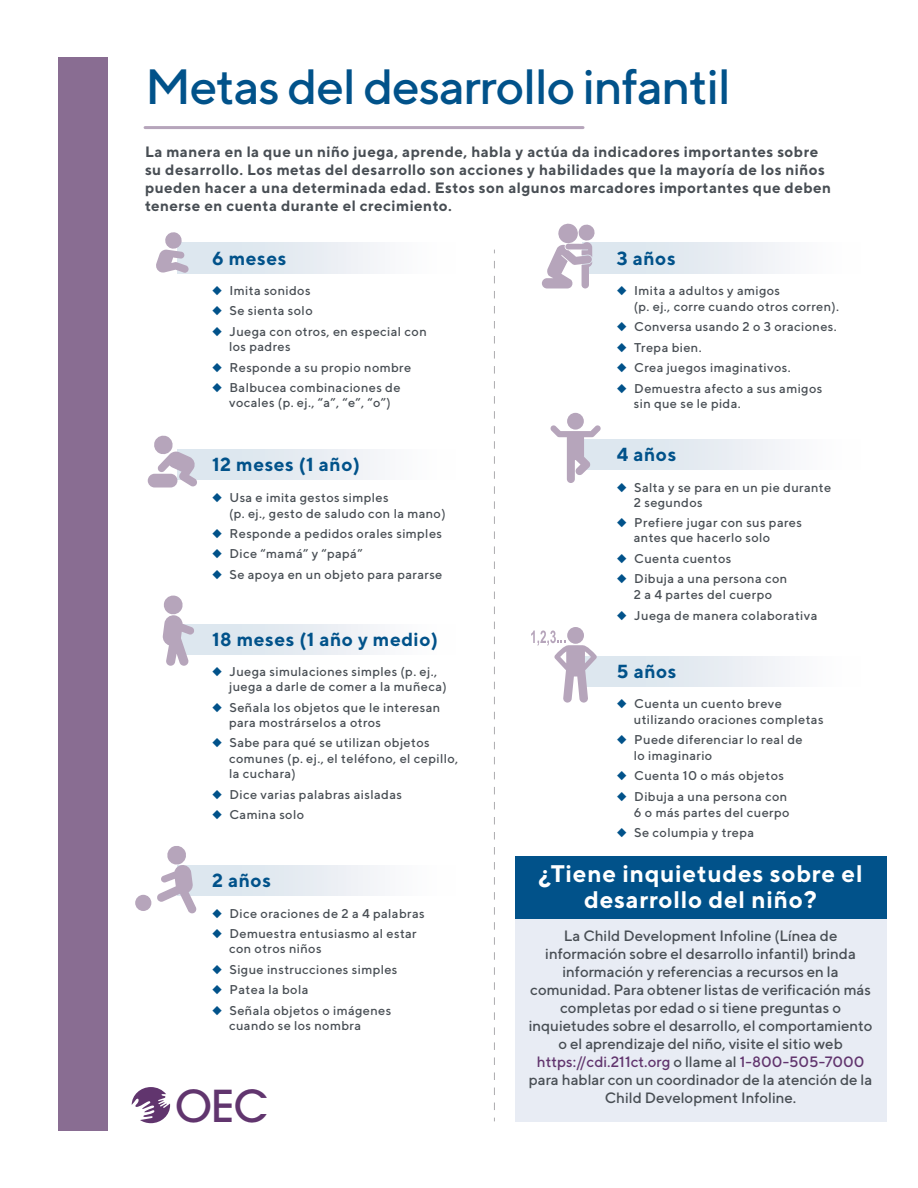
<style>
.page{position:relative;width:918px;height:1188px;background:#fff}
.page>*{position:absolute;margin:0;border:0;box-sizing:border-box;transform-origin:0 0}
.t1{font:500 49.5px "TT Norms";letter-spacing:-.025em;color:#01528a}
.t2{font:500 43.65px "Avant Garde";color:#61356e}
.t3{font:700 24px/25.5px "TT Norms";letter-spacing:.03em;color:#fff;text-align:center}
.t4{font:700 18.9px "TT Norms";letter-spacing:.03em;color:#01528a}
.t5{font:500 15px/18px "TT Norms";color:#484e54;text-align:center}
.t6{font:700 15px/18px "TT Norms";letter-spacing:.03em;color:#484e54}
.t7{font:500 12.75px/15.1px "TT Norms";letter-spacing:.03em;color:#484e54}
.s1{color:#01528a}
.s2{color:#61356e}
</style>
<div class="page">
<svg style="left:494px;top:261px;width:1px;height:860px"></svg>
<div style="left:515px;top:863px;width:371px;height:258px;background:#e8ecf4"></div>
<div style="left:515px;top:856px;width:371px;height:63px;background:#01528a"></div>
<hr style="left:145px;top:126px;width:438px;height:3px;background:#b6a5bb">
<div style="left:58px;top:57px;width:50px;height:1074px;background:#896d92"></div>
<div style="left:177px;top:243px;width:280px;height:30px;background:linear-gradient(to right,#d5e1eb,#fffdfe)"></div>
<div style="left:177px;top:450px;width:280px;height:30px;background:linear-gradient(to right,#d4e0ea,#fffefe)"></div>
<div style="left:177px;top:624px;width:280px;height:30px;background:linear-gradient(to right,#d5e1eb,#fffefe)"></div>
<div style="left:177px;top:866px;width:280px;height:30px;background:linear-gradient(to right,#d4e0ea,#fffefe)"></div>
<div style="left:582px;top:243px;width:280px;height:30px;background:linear-gradient(to right,#d5e1eb,#fffefe)"></div>
<div style="left:582px;top:656px;width:280px;height:30px;background:linear-gradient(to right,#d5e1eb,#fffefe)"></div>
<svg style="left:132px;top:1087px;width:38px;height:36px"></svg>
<svg style="left:156px;top:232px;width:33px;height:41px"></svg>
<svg style="left:153px;top:435px;width:45px;height:51px"></svg>
<div style="left:148px;top:474px;width:29px;height:14px;background:#b6a5bb;border-radius:7px"></div>
<svg style="left:542px;top:223px;width:54px;height:65px"></svg>
<svg style="left:162px;top:595px;width:33px;height:71px"></svg>
<svg style="left:157px;top:846px;width:40px;height:67px"></svg>
<div style="left:567px;top:627px;width:17px;height:17px;background:#b6a5bb;border-radius:50%"></div>
<svg style="left:531px;top:630px;width:66px;height:73px"></svg>
<div style="left:135px;top:895px;width:16px;height:16px;background:#b6a5bb;border-radius:50%"></div>
<div style="left:582px;top:440px;width:280px;height:30px;background:linear-gradient(to right,#d4e0ea,#fffefe)"></div>
<div style="left:567px;top:413px;width:17px;height:17px;background:#b6a5bb;border-radius:50%"></div>
<svg style="left:550px;top:425px;width:51px;height:58px"></svg>
<h1 class="t1" style="left:145px;top:56px;width:587px">Metas del desarrollo infantil</h1>
<p class="t6" style="left:145px;top:142px;width:688px">La manera en la que un niño juega, aprende, habla y actúa da indicadores importantes sobre su desarrollo. Los metas del desarrollo son acciones y habilidades que la mayoría de los niños pueden hacer a una determinada edad. Estos son algunos marcadores importantes que deben tenerse en cuenta durante el crecimiento.</p>
<h3 class="t4" style="left:212px;top:246px;width:76px">6 meses</h3>
<p class="t7" style="left:212px;top:283px;width:100px"><span class="s1">◆</span> Imita sonidos</p>
<p class="t7" style="left:212px;top:303px;width:102px"><span class="s1">◆</span> Se sienta solo</p>
<p class="t7" style="left:229px;top:324px;width:199px;text-indent:-17px"><span class="s1">◆</span> Juega con otros, en especial con los padres</p>
<p class="t7" style="left:212px;top:359px;width:201px"><span class="s1">◆</span> Responde a su propio nombre</p>
<p class="t7" style="left:212px;top:380px;width:190px;text-align:center"><span class="s1">◆</span> Balbucea combinaciones de vocales (p. ej., “a”, “e”, “o”)</p>
<h3 class="t4" style="left:212px;top:453px;width:149px">12 meses (1 año)</h3>
<p class="t7" style="left:229px;top:489px;width:218px;line-height:15.8px;text-indent:-17px"><span class="s1">◆</span> Usa e imita gestos simples<br>(p. ej., gesto de saludo con la mano)</p>
<p class="t7" style="left:212px;top:526px;width:231px"><span class="s1">◆</span> Responde a pedidos orales simples</p>
<p class="t7" style="left:212px;top:546px;width:152px"><span class="s1">◆</span> Dice “mamá” y “papá”</p>
<p class="t7" style="left:212px;top:567px;width:232px"><span class="s1">◆</span> Se apoya en un objeto para pararse</p>
<h3 class="t4" style="left:212px;top:627px;width:227px">18 meses (1 año y medio)</h3>
<p class="t7" style="left:229px;top:664px;width:219px;text-indent:-17px"><span class="s1">◆</span> Juega simulaciones simples (p. ej., juega a darle de comer a la muñeca)</p>
<p class="t7" style="left:229px;top:699px;width:213px;text-indent:-17px"><span class="s1">◆</span> Señala los objetos que le interesan para mostrárselos a otros</p>
<p class="t7" style="left:229px;top:735px;width:231px;text-indent:-17px"><span class="s1">◆</span> Sabe para qué se utilizan objetos comunes (p. ej., el teléfono, el cepillo, la cuchara)</p>
<p class="t7" style="left:212px;top:786px;width:191px"><span class="s1">◆</span> Dice varias palabras aisladas</p>
<p class="t7" style="left:212px;top:807px;width:94px"><span class="s1">◆</span> Camina solo</p>
<h3 class="t4" style="left:212px;top:869px;width:60px">2 años</h3>
<p class="t7" style="left:212px;top:905px;width:214px"><span class="s1">◆</span> Dice oraciones de 2 a 4 palabras</p>
<p class="t7" style="left:229px;top:926px;width:189px;text-indent:-17px"><span class="s1">◆</span> Demuestra entusiasmo al estar con otros niños</p>
<p class="t7" style="left:212px;top:961px;width:187px"><span class="s1">◆</span> Sigue instrucciones simples</p>
<p class="t7" style="left:212px;top:982px;width:98px"><span class="s1">◆</span> Patea la bola</p>
<p class="t7" style="left:229px;top:1002px;width:164px;text-indent:-17px"><span class="s1">◆</span> Señala objetos o imágenes cuando se los nombra</p>
<h2 class="t2" style="left:175px;top:1079px;width:94px">OEC</h2>
<h3 class="t4" style="left:617px;top:246px;width:60px">3 años</h3>
<p class="t7" style="left:634px;top:282px;width:207px;line-height:15.8px;text-indent:-17px"><span class="s1">◆</span> Imita a adultos y amigos<br>(p. ej., corre cuando otros corren).</p>
<p class="t7" style="left:617px;top:319px;width:221px"><span class="s1">◆</span> Conversa usando 2 o 3 oraciones.</p>
<p class="t7" style="left:617px;top:339px;width:86px"><span class="s1">◆</span> Trepa bien.</p>
<p class="t7" style="left:617px;top:360px;width:175px"><span class="s1">◆</span> Crea juegos imaginativos.</p>
<p class="t7" style="left:634px;top:380px;width:190px;line-height:15.8px;text-indent:-17px"><span class="s1">◆</span> Demuestra afecto a sus amigos sin que se le pida.</p>
<h3 class="t4" style="left:617px;top:443px;width:61px">4 años</h3>
<p class="t7" style="left:634px;top:479px;width:199px;text-indent:-17px"><span class="s1">◆</span> Salta y se para en un pie durante<br>2 segundos</p>
<p class="t7" style="left:634px;top:515px;width:170px;text-indent:-17px"><span class="s1">◆</span> Prefiere jugar con sus pares antes que hacerlo solo</p>
<p class="t7" style="left:617px;top:551px;width:116px"><span class="s1">◆</span> Cuenta cuentos</p>
<p class="t7" style="left:617px;top:571px;width:172px;line-height:15.8px;text-align:center"><span class="s1">◆</span> Dibuja a una persona con<br>2 a 4 partes del cuerpo</p>
<p class="t7" style="left:617px;top:607px;width:202px"><span class="s1">◆</span> Juega de manera colaborativa</p>
<h3 class="t4" style="left:617px;top:660px;width:61px">5 años</h3>
<p class="t7" style="left:634px;top:696px;width:191px;text-indent:-17px"><span class="s1">◆</span> Cuenta un cuento breve utilizando oraciones completas</p>
<p class="t7" style="left:634px;top:731px;width:170px;line-height:15.8px;text-indent:-17px"><span class="s1">◆</span> Puede diferenciar lo real de lo imaginario</p>
<p class="t7" style="left:617px;top:768px;width:169px"><span class="s1">◆</span> Cuenta 10 o más objetos</p>
<p class="t7" style="left:617px;top:788px;width:174px;line-height:15.8px;text-align:right"><span class="s1">◆</span> Dibuja a una persona con<br>6 o más partes del cuerpo</p>
<p class="t7" style="left:617px;top:825px;width:139px"><span class="s1">◆</span> Se columpia y trepa</p>
<h3 class="t3" style="left:539px;top:861px;width:325px">¿Tiene inquietudes sobre el desarrollo del niño?</h3>
<p class="t5" style="left:529px;top:926px;width:345px">La Child Development Infoline (Línea de información sobre el desarrollo infantil) brinda información y referencias a recursos en la comunidad. Para obtener listas de verificación más completas por edad o si tiene preguntas o inquietudes sobre el desarrollo, el comportamiento o el aprendizaje del niño, visite el sitio web <span class="s2">https://cdi.211ct.org</span> o llame al <span class="s2">1-800-505-7000 </span>para hablar con un coordinador de la atención de la Child Development Infoline.</p>
</div>
